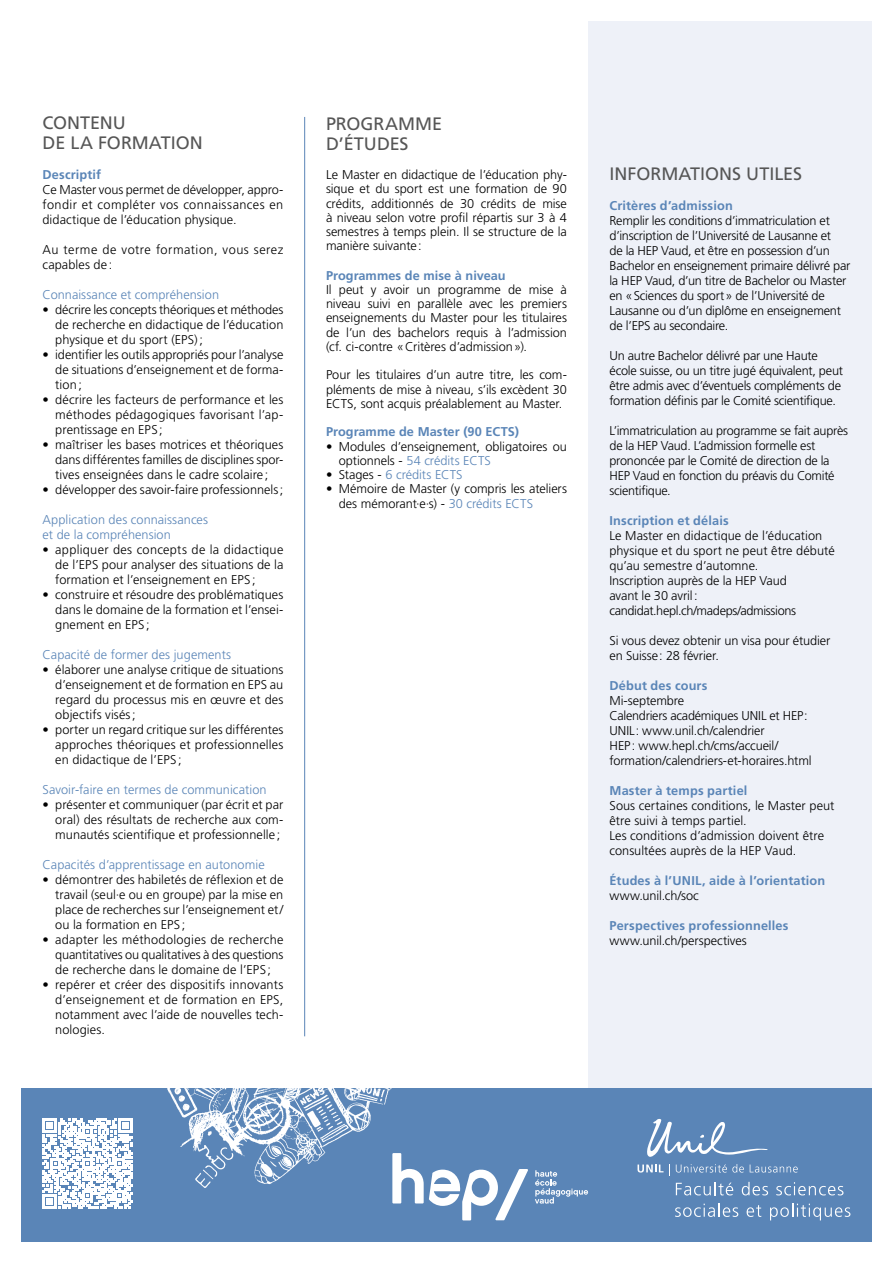
<style>
.page{position:relative;width:893px;height:1263px;background:#fff}
.page>*{position:absolute;margin:0;border:0;box-sizing:border-box;transform-origin:0 0}
.Sous-titre_1_orange{font:18px "Frutiger LT Std";color:#565656}
.Texte_courant{font:300 12.75px/15px "Frutiger LT Std";letter-spacing:-.005em;color:#000;text-align:justify}
.t1{font:300 12.75px/15px "Frutiger LT Std";letter-spacing:.005em;color:#5a85b7}
.Texte_courant-2{font:700 12.75px "Frutiger LT Std";letter-spacing:.01em;color:#5a85b7}
.Texte_courant-3{font:300 12.75px/15px "Frutiger LT Std";letter-spacing:.035em;color:#000}
.Texte_courant-4{font:300 12.75px "Frutiger LT Std";letter-spacing:-.03em;color:#000}
.s1{color:#5a85b7}
.s2{color:#000}
</style>
<div class="page">
<div style="left:588px;top:21px;width:284px;height:1068px;background:#eef1f8"></div>
<div style="left:21px;top:1089px;width:851px;height:153px;background:#5a85b7"></div>
<img style="left:146px;top:1015px;width:279px;height:173px">
<svg style="left:647px;top:1119px;width:121px;height:38px"></svg>
<svg style="left:637px;top:1164px;width:26px;height:8px"></svg>
<svg style="left:676px;top:1164px;width:68px;height:8px"></svg>
<svg style="left:750px;top:1164px;width:48px;height:8px"></svg>
<svg style="left:676px;top:1182px;width:57px;height:13px"></svg>
<svg style="left:742px;top:1182px;width:26px;height:13px"></svg>
<svg style="left:776px;top:1182px;width:67px;height:13px"></svg>
<svg style="left:675px;top:1203px;width:63px;height:14px"></svg>
<svg style="left:747px;top:1205px;width:14px;height:12px"></svg>
<svg style="left:770px;top:1203px;width:80px;height:17px"></svg>
<svg style="left:535px;top:1170px;width:53px;height:33px"></svg>
<svg style="left:392px;top:1153px;width:136px;height:67px"></svg>
<hr style="left:304px;top:117px;width:1px;height:919px;background:#5a85b7">
<svg style="left:43px;top:1118px;width:90px;height:90px"></svg>
<p class="Sous-titre_1_orange" style="left:43px;top:113px;width:85px">CONTENU</p>
<p class="Sous-titre_1_orange" style="left:43px;top:132px;width:162px">DE LA FORMATION</p>
<p class="Texte_courant-2" style="left:43px;top:167px;width:60px">Descriptif</p>
<p class="Texte_courant" style="left:43px;top:182px;width:242px">Ce Master vous permet de développer, appro&shy;fondir et compléter vos connaissances en didactique de l’éducation physique.</p>
<p class="Texte_courant-3" style="left:43px;top:242px;width:242px">Au terme de votre formation, vous serez capables de:</p>
<p class="t1" style="left:43px;top:287px;width:178px">Connaissance et compréhension</p>
<p class="Texte_courant" style="left:55px;top:302px;width:230px;text-indent:-13px">• décrire les concepts théoriques et méthodes de recherche en didactique de l’éducation physique et du sport (EPS);</p>
<p class="Texte_courant" style="left:55px;top:347px;width:230px;text-indent:-13px">• identifier les outils appropriés pour l’analyse de situations d’enseignement et de forma&shy;tion;</p>
<p class="Texte_courant" style="left:55px;top:392px;width:230px;text-indent:-13px">• décrire les facteurs de performance et les méthodes pédagogiques favorisant l’ap&shy;prentissage en EPS;</p>
<p class="Texte_courant" style="left:55px;top:437px;width:230px;text-indent:-13px">• maîtriser les bases motrices et théoriques dans différentes familles de disciplines spor&shy;tives enseignées dans le cadre scolaire;</p>
<p class="Texte_courant" style="left:43px;top:482px;width:242px">• développer des savoir-faire professionnels;</p>
<p class="t1" style="left:43px;top:512px;width:167px">Application des connaissances et de la compréhension</p>
<p class="Texte_courant" style="left:55px;top:542px;width:230px;text-indent:-13px">• appliquer des concepts de la didactique de l’EPS pour analyser des situations de la formation et l’enseignement en EPS ;</p>
<p class="Texte_courant" style="left:55px;top:587px;width:230px;text-indent:-13px">• construire et résoudre des problématiques dans le domaine de la formation et l’ensei&shy;gnement en EPS ;</p>
<p class="t1" style="left:43px;top:647px;width:190px">Capacité de former des jugements</p>
<p class="Texte_courant" style="left:55px;top:662px;width:230px;text-indent:-13px">• élaborer une analyse critique de situations d’enseignement et de formation en EPS au regard du processus mis en œuvre et des objectifs visés;</p>
<p class="Texte_courant" style="left:55px;top:722px;width:230px;text-indent:-13px">• porter un regard critique sur les différentes approches théoriques et professionnelles en didactique de l’EPS ;</p>
<p class="t1" style="left:43px;top:782px;width:226px">Savoir-faire en termes de communication</p>
<p class="Texte_courant" style="left:55px;top:797px;width:230px;text-indent:-13px">• présenter et communiquer (par écrit et par oral) des résultats de recherche aux com&shy;munautés scientifique et professionnelle ;</p>
<p class="t1" style="left:43px;top:857px;width:224px">Capacités d’apprentissage en autonomie</p>
<p class="Texte_courant" style="left:55px;top:872px;width:230px;text-indent:-13px">• démontrer des habiletés de réflexion et de travail (seul·e ou en groupe) par la mise en place de recherches sur l’enseignement et/ ou la formation en EPS ;</p>
<p class="Texte_courant" style="left:55px;top:932px;width:230px;text-indent:-13px">• adapter les méthodologies de recherche quantitatives ou qualitatives à des questions de recherche dans le domaine de l’EPS;</p>
<p class="Texte_courant" style="left:55px;top:977px;width:230px;text-indent:-13px">• repérer et créer des dispositifs innovants d’enseignement et de formation en EPS, notamment avec l’aide de nouvelles tech&shy;nologies.</p>
<p class="Sous-titre_1_orange" style="left:326px;top:114px;width:118px">PROGRAMME</p>
<p class="Sous-titre_1_orange" style="left:326px;top:133px;width:84px">D’ÉTUDES</p>
<p class="Texte_courant" style="left:326px;top:168px;width:243px;line-height:14.2px">Le Master en didactique de l’éducation phy&shy;sique et du sport est une formation de 90 crédits, additionnés de 30 crédits de mise à niveau selon votre profil répartis sur 3 à 4 semestres à temps plein. Il se structure de la manière suivante:</p>
<p class="Texte_courant-2" style="left:326px;top:268px;width:181px">Programmes de mise à niveau</p>
<p class="Texte_courant" style="left:326px;top:283px;width:243px;line-height:14.2px">Il peut y avoir un programme de mise à niveau suivi en parallèle avec les premiers enseignements du Master pour les titulaires de l’un des bachelors requis à l’admission (cf. ci-contre «Critères d’admission»).</p>
<p class="Texte_courant" style="left:326px;top:368px;width:242px;line-height:14.2px">Pour les titulaires d’un autre titre, les com&shy;pléments de mise à niveau, s’ils excèdent 30<br>ECTS, sont acquis préalablement au Master.</p>
<p class="Texte_courant-2" style="left:326px;top:425px;width:195px">Programme de Master (90 ECTS)</p>
<p class="Texte_courant" style="left:339px;top:439px;width:230px;line-height:14.2px;text-indent:-13px">• Modules d’enseignement, obligatoires ou optionnels - <span class="s1">54 crédits ECTS</span></p>
<p class="t1" style="left:326px;top:467px;width:138px"><span class="s2">• Stages -</span> 6 crédits ECTS</p>
<p class="Texte_courant" style="left:339px;top:482px;width:230px;line-height:14.2px;text-indent:-13px">• Mémoire de Master (y compris les ateliers des mémorant·e·s) - <span class="s1">30 crédits ECTS</span></p>
<p class="Sous-titre_1_orange" style="left:609px;top:163px;width:194px">INFORMATIONS UTILES</p>
<p class="Texte_courant-2" style="left:609px;top:198px;width:125px">Critères d’admission</p>
<p class="Texte_courant" style="left:609px;top:213px;width:242px;text-align:left">Remplir les conditions d’immatriculation et d’inscription de l’Université de Lausanne et<br>de la HEP Vaud, et être en possession d’un Bachelor en enseignement primaire délivré par la HEP Vaud, d’un titre de Bachelor ou Master en «Sciences du sport» de l’Université de Lausanne ou d’un diplôme en enseignement de l’EPS au secondaire.</p>
<p class="Texte_courant" style="left:609px;top:348px;width:235px;text-align:left">Un autre Bachelor délivré par une Haute école suisse, ou un titre jugé équivalent, peut être admis avec d’éventuels compléments de formation définis par le Comité scientifique.</p>
<p class="Texte_courant" style="left:609px;top:423px;width:240px;text-align:left">L’immatriculation au programme se fait auprès de la HEP Vaud. L’admission formelle est prononcée par le Comité de direction de la HEP Vaud en fonction du préavis du Comité scientifique.</p>
<p class="Texte_courant-2" style="left:609px;top:513px;width:121px">Inscription et délais</p>
<p class="Texte_courant" style="left:609px;top:528px;width:227px;text-align:left">Le Master en didactique de l’éducation physique et du sport ne peut être débuté qu’au semestre d’automne.</p>
<p class="Texte_courant" style="left:609px;top:573px;width:179px">Inscription auprès de la HEP Vaud avant le 30 avril:</p>
<p class="Texte_courant-4" style="left:609px;top:603px;width:188px">candidat.hepl.ch/madeps/admissions</p>
<p class="Texte_courant" style="left:609px;top:633px;width:222px">Si vous devez obtenir un visa pour étudier en Suisse: 28 février.</p>
<p class="Texte_courant-2" style="left:609px;top:678px;width:100px">Début des cours</p>
<p class="Texte_courant" style="left:609px;top:693px;width:76px">Mi-septembre</p>
<p class="Texte_courant" style="left:609px;top:708px;width:200px">Calendriers académiques UNIL et HEP:<br>UNIL: www.unil.ch/calendrier</p>
<p class="Texte_courant" style="left:609px;top:738px;width:170px">HEP: www.hepl.ch/cms/accueil/</p>
<p class="Texte_courant" style="left:609px;top:753px;width:204px">formation/calendriers-et-horaires.html</p>
<p class="Texte_courant-2" style="left:609px;top:783px;width:139px">Master à temps partiel</p>
<p class="Texte_courant" style="left:609px;top:798px;width:227px">Sous certaines conditions, le Master peut être suivi à temps partiel.</p>
<p class="Texte_courant" style="left:609px;top:828px;width:216px">Les conditions d’admission doivent être consultées auprès de la HEP Vaud.</p>
<p class="Texte_courant-2" style="left:609px;top:873px;width:217px">Études à l’UNIL, aide à l’orientation</p>
<p class="Texte_courant" style="left:609px;top:888px;width:91px">www.unil.ch/soc</p>
<p class="Texte_courant-2" style="left:609px;top:918px;width:181px">Perspectives professionnelles</p>
<p class="Texte_courant" style="left:609px;top:933px;width:139px">www.unil.ch/perspectives</p>
</div>
